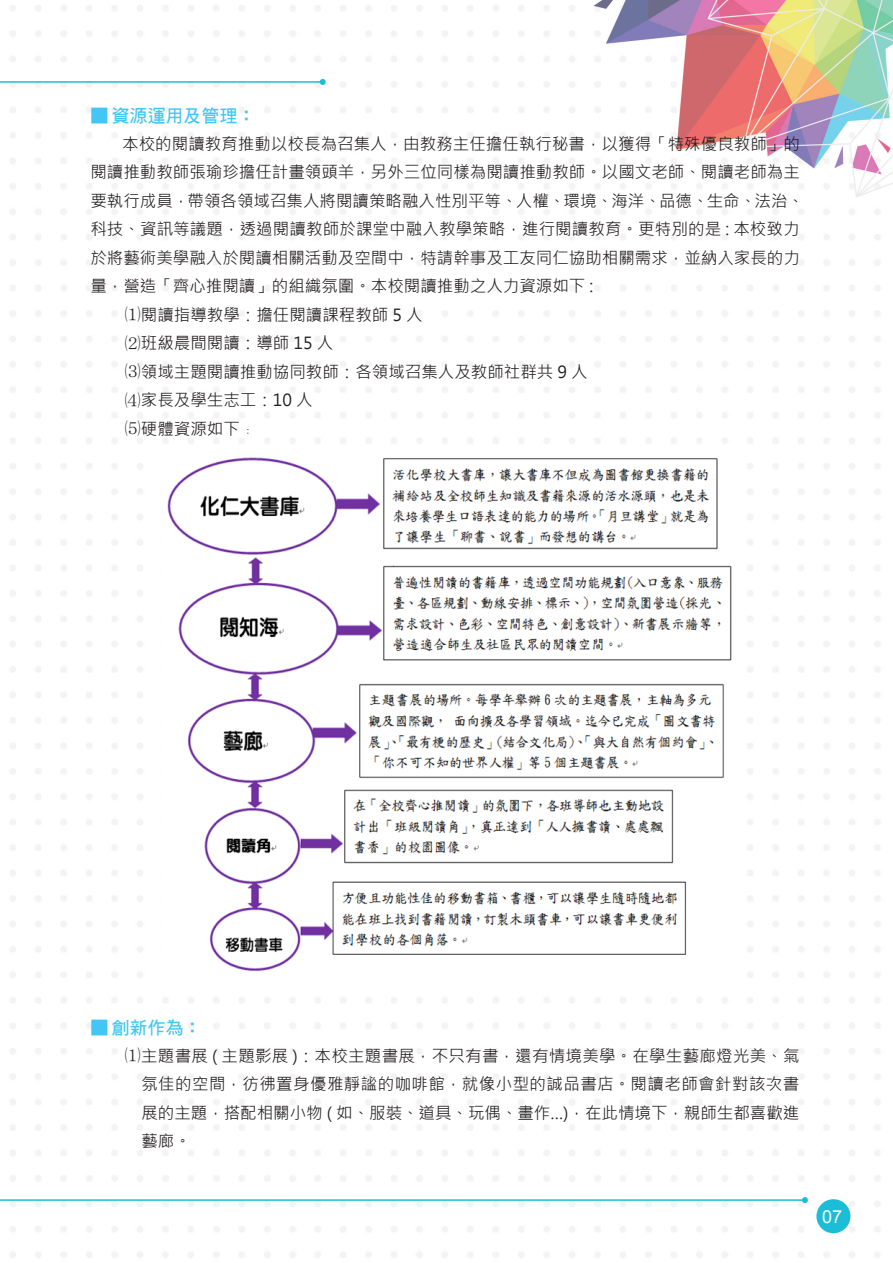
<style>
.page{position:relative;width:893px;height:1263px;background:#fff}
.page>*{position:absolute;margin:0;border:0;box-sizing:border-box;transform-origin:0 0}
.t1{font:18px "DF Hei Bd HK BF";color:#40c7f4}
.t2{font:18px "Arial";color:#fff}
.內文01{font:16.5px/28.5px "Microsoft Jheng Hei";color:#231f20}
._1{font:16.5px/28.5px "Microsoft Jheng Hei";color:#231f20;text-align:justify}
.s1{font-family:"DF Hei Bd HKP BF"}
.s2{font-family:"MS Mincho"}
</style>
<div class="page">
<img style="left:10px;top:0;width:883px;height:1258px">
<div style="left:816px;top:1199px;width:34px;height:34px;background:#1cbed7;border-radius:50%"></div>
<hr style="left:0;top:81px;width:323px;height:2px;background:#1cbed7">
<svg style="left:320px;top:79px;width:6px;height:6px"></svg>
<hr style="left:0;top:1199px;width:805px;height:2px;background:#1cbed7">
<svg style="left:802px;top:1197px;width:6px;height:6px"></svg>
<img style="left:162px;top:450px;width:571px;height:528px">
<p class="t1" style="left:90px;top:106px;width:167px"><span class="s1">■</span> 資源運用及管理：</p>
<p class="內文01" style="left:90px;top:129px;width:715px;text-indent:32px">本校的閱讀教育推動以校長為召集人，由教務主任擔任執行秘書，以獲得「特殊優良教師」的閱讀推動教師張瑜珍擔任計畫領頭羊，另外三位同樣為閱讀推動教師。以國文老師、閱讀老師為主要執行成員，帶領各領域召集人將閱讀策略融入性別平等、人權、環境、海洋、品德、生命、法治、科技、資訊等議題，透過閱讀教師於課堂中融入教學策略，進行閱讀教育。更特別的是 : 本校致力於將藝術美學融入於閱讀相關活動及空間中，特請幹事及工友同仁協助相關需求，並納入家長的力量，營造「齊心推閱讀」的組織氛圍。本校閱讀推動之人力資源如下 :</p>
<p class="_1" style="left:124px;top:300px;width:300px"><span class="s2">⑴</span>閱讀指導教學：擔任閱讀課程教師 5 人</p>
<p class="_1" style="left:124px;top:329px;width:210px"><span class="s2">⑵</span>班級晨間閱讀：導師 15 人</p>
<p class="_1" style="left:124px;top:357px;width:465px"><span class="s2">⑶</span>領域主題閱讀推動協同教師：各領域召集人及教師社群共 9 人</p>
<p class="_1" style="left:124px;top:386px;width:190px"><span class="s2">⑷</span>家長及學生志工：10 人</p>
<p class="_1" style="left:124px;top:414px;width:133px"><span class="s2">⑸</span>硬體資源如下﹕</p>
<p class="t1" style="left:90px;top:1018px;width:113px"><span class="s1">■</span> 創新作為：</p>
<p class="_1" style="left:141px;top:1041px;width:660px;text-indent:-17px"><span class="s2">⑴</span>主題書展 ( 主題影展 )：本校主題書展，不只有書，還有情境美學。在學生藝廊燈光美、氣氛佳的空間，彷彿置身優雅靜謐的咖啡館，就像小型的誠品書店。閱讀老師會針對該次書展的主題，搭配相關小物 ( 如、服裝、道具、玩偶、畫作…)，在此情境下，親師生都喜歡進藝廊。</p>
<p class="t2" style="left:822px;top:1204px;width:22px">07</p>
</div>
